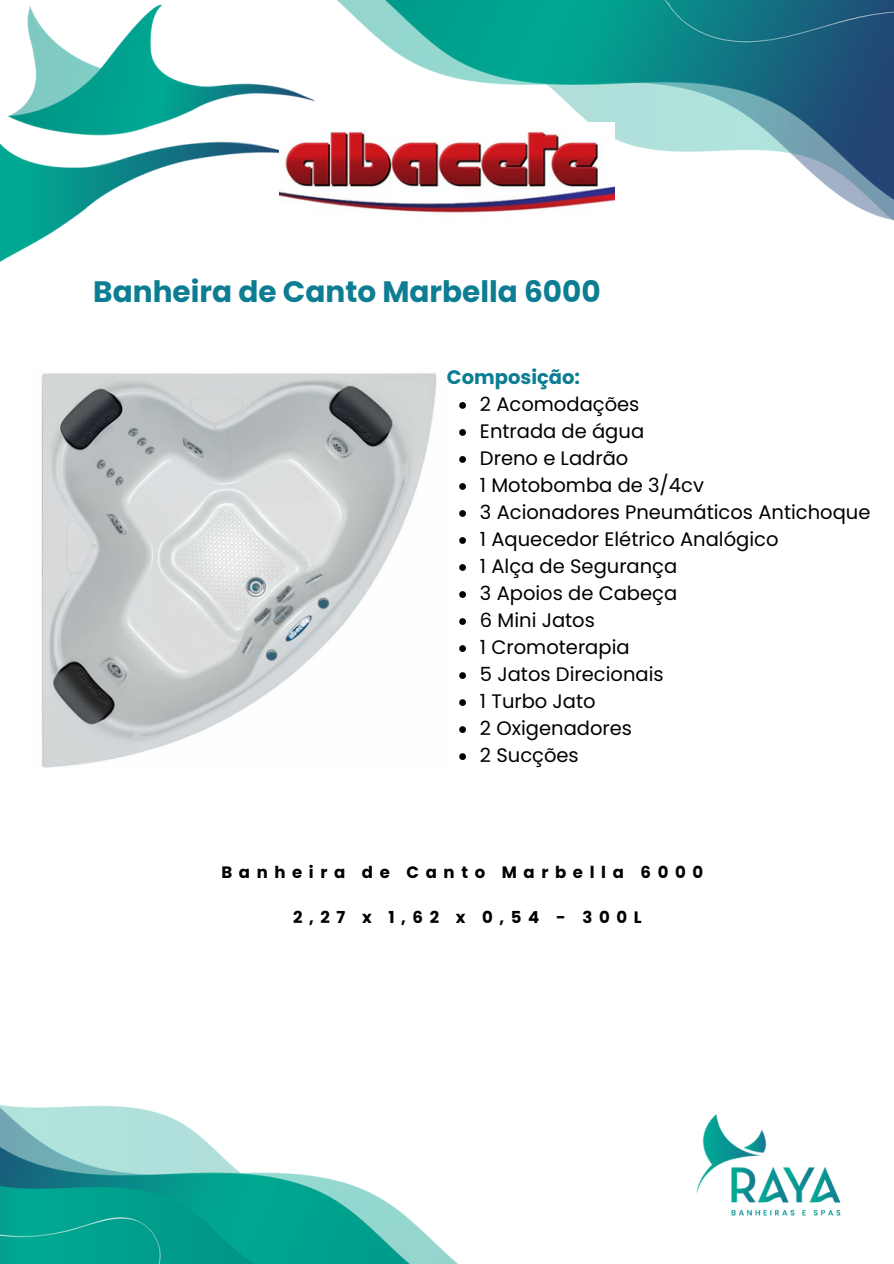
<style>
.page{position:relative;width:894px;height:1264px;background:#fff}
.page>*{position:absolute;margin:0;border:0;box-sizing:border-box;transform-origin:0 0}
.t1{font:700 29.55px "Poppins";color:#0c7d92}
.t2{font:19.5px "Poppins";color:#000}
.t3{font:700 19.5px "Poppins";color:#0c7d92}
.t4{font:700 16.5px "Poppins";letter-spacing:.4em;color:#000}
</style>
<div class="page">
<img style="left:0;top:0;width:893px;height:1263px">
<img style="left:279px;top:123px;width:335px;height:96px">
<img style="left:32px;top:367px;width:414px;height:401px">
<svg style="left:459px;top:402px;width:7px;height:7px"></svg>
<svg style="left:459px;top:429px;width:7px;height:7px"></svg>
<svg style="left:459px;top:456px;width:7px;height:7px"></svg>
<svg style="left:459px;top:483px;width:7px;height:7px"></svg>
<svg style="left:459px;top:510px;width:7px;height:7px"></svg>
<svg style="left:459px;top:537px;width:7px;height:7px"></svg>
<svg style="left:459px;top:564px;width:7px;height:7px"></svg>
<svg style="left:459px;top:591px;width:7px;height:7px"></svg>
<svg style="left:459px;top:618px;width:7px;height:7px"></svg>
<svg style="left:459px;top:645px;width:7px;height:7px"></svg>
<svg style="left:459px;top:672px;width:7px;height:7px"></svg>
<svg style="left:459px;top:699px;width:7px;height:7px"></svg>
<svg style="left:459px;top:726px;width:7px;height:7px"></svg>
<svg style="left:459px;top:753px;width:7px;height:7px"></svg>
<h1 class="t1" style="left:93px;top:271px;width:508px">Banheira de Canto Marbella 6000</h1>
<h2 class="t3" style="left:446px;top:363px;width:135px">Composição:</h2>
<p class="t2" style="left:480px;top:390px;width:161px">2 Acomodações</p>
<p class="t2" style="left:480px;top:417px;width:166px">Entrada de água</p>
<p class="t2" style="left:480px;top:444px;width:150px">Dreno e Ladrão</p>
<p class="t2" style="left:480px;top:471px;width:225px">1 Motobomba de 3/4cv</p>
<p class="t2" style="left:480px;top:498px;width:392px">3 Acionadores Pneumáticos Antichoque</p>
<p class="t2" style="left:480px;top:525px;width:300px">1 Aquecedor Elétrico Analógico</p>
<p class="t2" style="left:480px;top:552px;width:199px">1 Alça de Segurança</p>
<p class="t2" style="left:480px;top:579px;width:199px">3 Apoios de Cabeça</p>
<p class="t2" style="left:480px;top:606px;width:116px">6 Mini Jatos</p>
<p class="t2" style="left:480px;top:633px;width:151px">1 Cromoterapia</p>
<p class="t2" style="left:480px;top:660px;width:185px">5 Jatos Direcionais</p>
<p class="t2" style="left:480px;top:687px;width:117px">1 Turbo Jato</p>
<p class="t2" style="left:480px;top:714px;width:153px">2 Oxigenadores</p>
<p class="t2" style="left:480px;top:741px;width:100px">2 Sucções</p>
<p class="t4" style="left:221px;top:860px;width:483px">Banheira de Canto Marbella 6000</p>
<p class="t4" style="left:293px;top:905px;width:350px">2,27 x 1,62 x 0,54 - 300L</p>
</div>
